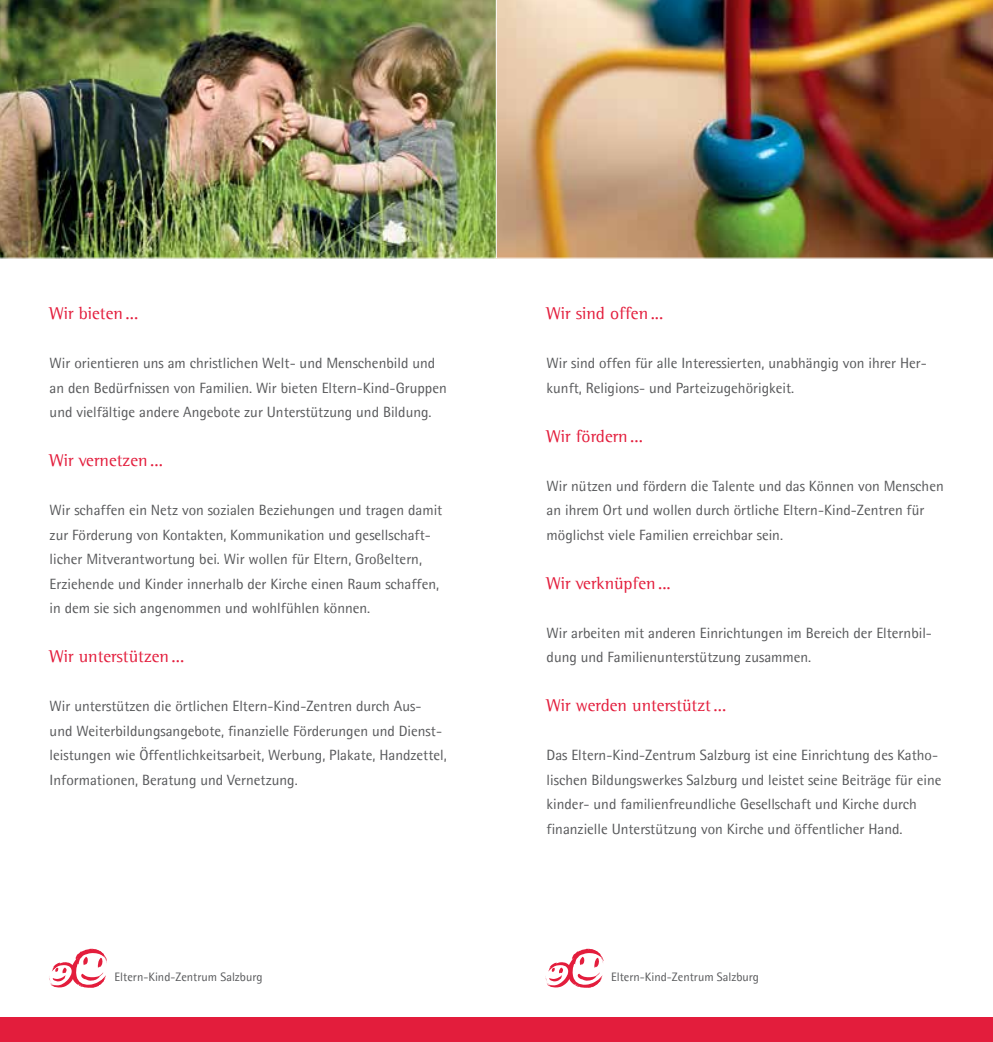
<style>
.page{position:relative;width:993px;height:1042px;background:#fff}
.page>*{position:absolute;margin:0;border:0;box-sizing:border-box;transform-origin:0 0}
.t1{font:17.5px "Agfa Rotis Semi Serif";color:#e31d3c}
.t2{font:14.88px/24.5px "Agfa Rotis Semisans";color:#58595b}
.t3{font:12.25px "Agfa Rotis Semisans";color:#58595b}
</style>
<div class="page">
<div style="left:0;top:1017px;width:992px;height:25px;background:#e31d3c"></div>
<img style="left:0;top:0;width:495px;height:259px">
<img style="left:495px;top:0;width:497px;height:259px">
<svg style="left:49px;top:948px;width:58px;height:40px"></svg>
<svg style="left:545px;top:948px;width:58px;height:40px"></svg>
<p class="t1" style="left:50px;top:303px;width:90px">Wir bieten ...</p>
<p class="t2" style="left:50px;top:351px;width:398px">Wir orientieren uns am christlichen Welt- und Menschenbild und an den Bedürfnissen von Familien. Wir bieten Eltern-Kind-Gruppen und vielfältige andere Angebote zur Unterstützung und Bildung.</p>
<p class="t1" style="left:50px;top:450px;width:115px">Wir vernetzen ...</p>
<p class="t2" style="left:50px;top:498px;width:394px">Wir schaffen ein Netz von sozialen Beziehungen und tragen damit zur Förderung von Kontakten, Kommunikation und gesellschaft&shy;licher Mitverantwortung bei. Wir wollen für Eltern, Großeltern, Erziehende und Kinder innerhalb der Kirche einen Raum schaffen, in dem sie sich angenommen und wohlfühlen können.</p>
<p class="t1" style="left:50px;top:646px;width:136px">Wir unterstützen ...</p>
<p class="t2" style="left:50px;top:694px;width:398px">Wir unterstützen die örtlichen Eltern-Kind-Zentren durch Aus&shy;und Weiterbildungsangebote, finanzielle Förderungen und Dienst&shy;leistungen wie Öffentlichkeitsarbeit, Werbung, Plakate, Handzettel, Informationen, Beratung und Vernetzung.</p>
<p class="t1" style="left:546px;top:303px;width:118px">Wir sind offen ...</p>
<p class="t2" style="left:546px;top:351px;width:382px">Wir sind offen für alle Interessierten, unabhängig von ihrer Her&shy;kunft, Religions- und Parteizugehörigkeit.</p>
<p class="t1" style="left:546px;top:426px;width:98px">Wir fördern ...</p>
<p class="t2" style="left:546px;top:473px;width:398px">Wir nützen und fördern die Talente und das Können von Menschen an ihrem Ort und wollen durch örtliche Eltern-Kind-Zentren für möglichst viele Familien erreichbar sein.</p>
<p class="t1" style="left:546px;top:573px;width:126px">Wir verknüpfen ...</p>
<p class="t2" style="left:546px;top:620px;width:387px">Wir arbeiten mit anderen Einrichtungen im Bereich der Elternbil&shy;dung und Familienunterstützung zusammen.</p>
<p class="t1" style="left:546px;top:695px;width:181px">Wir werden unterstützt ...</p>
<p class="t2" style="left:546px;top:743px;width:396px">Das Eltern-Kind-Zentrum Salzburg ist eine Einrichtung des Katho&shy;lischen Bildungswerkes Salzburg und leistet seine Beiträge für eine kinder- und familienfreundliche Gesellschaft und Kirche durch finanzielle Unterstützung von Kirche und öffentlicher Hand.</p>
<p class="t3" style="left:115px;top:969px;width:149px">Eltern-Kind-Zentrum Salzburg</p>
<p class="t3" style="left:611px;top:969px;width:149px">Eltern-Kind-Zentrum Salzburg</p>
</div>
